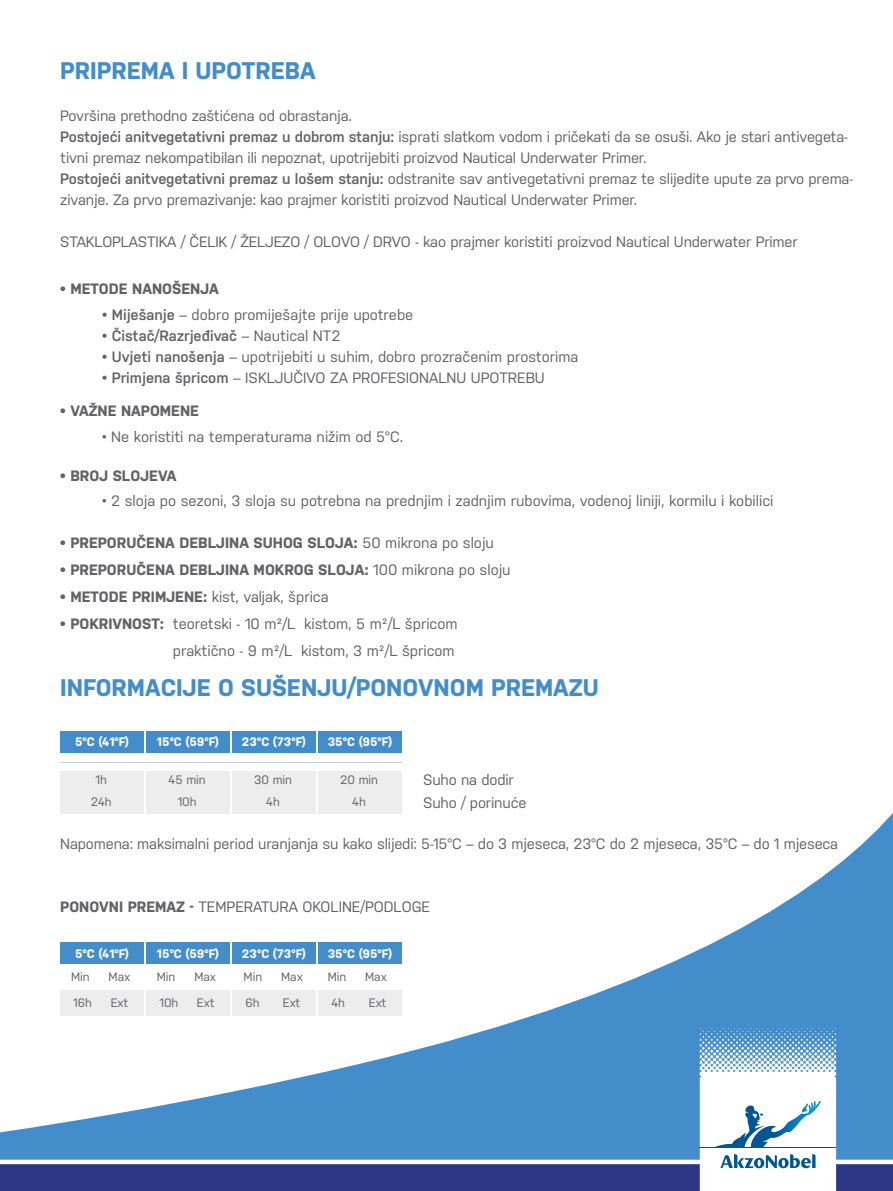
<style>
.page{position:relative;width:893px;height:1191px;background:#fff}
.page>*{position:absolute;margin:0;border:0;box-sizing:border-box;transform-origin:0 0}
.t1{font:700 24px "Nudista";color:#448dcb}
.t2{font:15px/21px "Nudista";letter-spacing:-.01em;color:#636366}
.t3{font:700 15px "Nudista";color:#636366}
.t4{font:600 15px "Nudista";color:#636366}
.t5{font:700 12.15px "Nudista";color:#fff}
.t6{font:12.15px/22px "Nudista";color:#636366;text-align:center}
.s1{font-weight:600}
.s2{font-weight:400}
.s3{font-weight:700}
</style>
<div class="page">
<svg style="left:60px;top:731px;width:833px;height:294px"></svg>
<div style="left:60px;top:731px;width:83px;height:22px;background:#448dcb"></div>
<div style="left:60px;top:771px;width:83px;height:43px;background:#ededee"></div>
<div style="left:146px;top:731px;width:83px;height:22px;background:#448dcb"></div>
<div style="left:146px;top:771px;width:83px;height:43px;background:#ededee"></div>
<div style="left:232px;top:731px;width:83px;height:22px;background:#448dcb"></div>
<div style="left:232px;top:771px;width:83px;height:43px;background:#ededee"></div>
<div style="left:318px;top:731px;width:83px;height:22px;background:#448dcb"></div>
<div style="left:318px;top:771px;width:83px;height:43px;background:#ededee"></div>
<hr style="left:60px;top:761px;width:341px;height:1px;background:#cccdcf">
<div style="left:60px;top:942px;width:83px;height:22px;background:#448dcb"></div>
<div style="left:60px;top:990px;width:83px;height:25px;background:#ededee"></div>
<div style="left:146px;top:990px;width:84px;height:25px;background:#ededee"></div>
<div style="left:232px;top:990px;width:84px;height:25px;background:#ededee"></div>
<div style="left:318px;top:990px;width:83px;height:25px;background:#ededee"></div>
<div style="left:146px;top:942px;width:83px;height:22px;background:#448dcb"></div>
<div style="left:232px;top:942px;width:83px;height:22px;background:#448dcb"></div>
<div style="left:318px;top:942px;width:83px;height:22px;background:#448dcb"></div>
<svg style="left:0;top:1025px;width:893px;height:166px"></svg>
<hr style="left:700px;top:1147px;width:136px;height:1px;background:#005595">
<h1 class="t1" style="left:60px;top:53px;width:257px">PRIPREMA I UPOTREBA</h1>
<p class="t2" style="left:60px;top:104px;width:794px">Površina prethodno zaštićena od obrastanja.<br><span class="s1">Postojeći anitvegetativni premaz u dobrom stanju:</span> isprati slatkom vodom i pričekati da se osuši. Ako je stari antivegeta&shy;tivni premaz nekompatibilan ili nepoznat, upotrijebiti proizvod Nautical Underwater Primer.<br><span class="s1">Postojeći anitvegetativni premaz u lošem stanju:</span> odstranite sav antivegetativni premaz te slijedite upute za prvo prema&shy;zivanje. Za prvo premazivanje: kao prajmer koristiti proizvod Nautical Underwater Primer.</p>
<p class="t2" style="left:60px;top:230px;width:739px">STAKLOPLASTIKA / ČELIK / ŽELJEZO / OLOVO / DRVO - kao prajmer koristiti proizvod Nautical Underwater Primer</p>
<p class="t3" style="left:60px;top:277px;width:160px">• METODE NANOŠENJA</p>
<p class="t2" style="left:102px;top:303px;width:313px"><span class="s1">• Miješanje</span> – dobro promiješajte prije upotrebe</p>
<p class="t4" style="left:102px;top:325px;width:240px">• Čistač/Razrjeđivač <span class="s2">– Nautical NT2</span></p>
<p class="t2" style="left:102px;top:345px;width:478px"><span class="s1">• Uvjeti nanošenja</span> – upotrijebiti u suhim, dobro prozračenim prostorima</p>
<p class="t2" style="left:102px;top:366px;width:444px"><span class="s1">• Primjena špricom</span> – ISKLJUČIVO ZA PROFESIONALNU UPOTREBU</p>
<p class="t3" style="left:60px;top:400px;width:140px">• VAŽNE NAPOMENE</p>
<p class="t2" style="left:102px;top:425px;width:303px">• Ne koristiti na temperaturama nižim od 5°C.</p>
<p class="t3" style="left:60px;top:465px;width:118px">• BROJ SLOJEVA</p>
<p class="t2" style="left:102px;top:489px;width:673px">• 2 sloja po sezoni, 3 sloja su potrebna na prednjim i zadnjim rubovima, vodenoj liniji, kormilu i kobilici</p>
<p class="t3" style="left:60px;top:531px;width:435px">• PREPORUČENA DEBLJINA SUHOG SLOJA: <span class="s2">50 mikrona po sloju</span></p>
<p class="t3" style="left:60px;top:558px;width:452px">• PREPORUČENA DEBLJINA MOKROG SLOJA: <span class="s2">100 mikrona po sloju</span></p>
<p class="t2" style="left:60px;top:584px;width:270px"><span class="s3">• METODE PRIMJENE:</span> kist, valjak, šprica</p>
<p class="t2" style="left:60px;top:608px;width:399px;line-height:27px;text-align:right"><span class="s3">• POKRIVNOST:</span> teoretski - 10 m²/L kistom, 5 m²/L špricom praktično - 9 m²/L kistom, 3 m²/L špricom</p>
<h1 class="t1" style="left:60px;top:669px;width:540px">INFORMACIJE O SUŠENJU/PONOVNOM PREMAZU</h1>
<p class="t5" style="left:75px;top:733px;width:56px">5°C (41°F)</p>
<p class="t6" style="left:91px;top:768px;width:23px">1h<br>24h</p>
<p class="t5" style="left:157px;top:733px;width:64px">15°C (59°F)</p>
<p class="t6" style="left:169px;top:768px;width:39px">45 min<br>10h</p>
<p class="t5" style="left:242px;top:733px;width:66px">23°C (73°F)</p>
<p class="t6" style="left:254px;top:768px;width:40px">30 min<br>4h</p>
<p class="t5" style="left:328px;top:733px;width:66px">35°C (95°F)</p>
<p class="t6" style="left:340px;top:768px;width:40px">20 min<br>4h</p>
<p class="t2" style="left:423px;top:767px;width:105px;line-height:22.5px">Suho na dodir<br>Suho / porinuće</p>
<p class="t2" style="left:60px;top:832px;width:779px">Napomena: maksimalni period uranjanja su kako slijedi: 5-15°C – do 3 mjeseca, 23°C do 2 mjeseca, 35°C – do 1 mjeseca</p>
<p class="t2" style="left:60px;top:895px;width:371px"><span class="s3">PONOVNI PREMAZ -</span> TEMPERATURA OKOLINE/PODLOGE</p>
<p class="t5" style="left:75px;top:944px;width:56px">5°C (41°F)</p>
<p class="t6" style="left:71px;top:964px;width:20px">Min</p>
<p class="t6" style="left:109px;top:964px;width:23px">Max</p>
<p class="t6" style="left:157px;top:964px;width:20px">Min</p>
<p class="t6" style="left:194px;top:964px;width:23px">Max</p>
<p class="t6" style="left:244px;top:964px;width:20px">Min</p>
<p class="t6" style="left:281px;top:964px;width:23px">Max</p>
<p class="t6" style="left:328px;top:964px;width:20px">Min</p>
<p class="t6" style="left:365px;top:964px;width:23px">Max</p>
<p class="t6" style="left:73px;top:990px;width:20px">16h</p>
<p class="t6" style="left:111px;top:990px;width:19px">Ext</p>
<p class="t6" style="left:159px;top:990px;width:20px">10h</p>
<p class="t6" style="left:197px;top:990px;width:19px">Ext</p>
<p class="t6" style="left:245px;top:990px;width:16px">6h</p>
<p class="t6" style="left:283px;top:990px;width:19px">Ext</p>
<p class="t6" style="left:331px;top:990px;width:15px">4h</p>
<p class="t6" style="left:369px;top:990px;width:19px">Ext</p>
<p class="t5" style="left:157px;top:944px;width:64px">15°C (59°F)</p>
<p class="t5" style="left:242px;top:944px;width:66px">23°C (73°F)</p>
<p class="t5" style="left:328px;top:944px;width:66px">35°C (95°F)</p>
</div>
